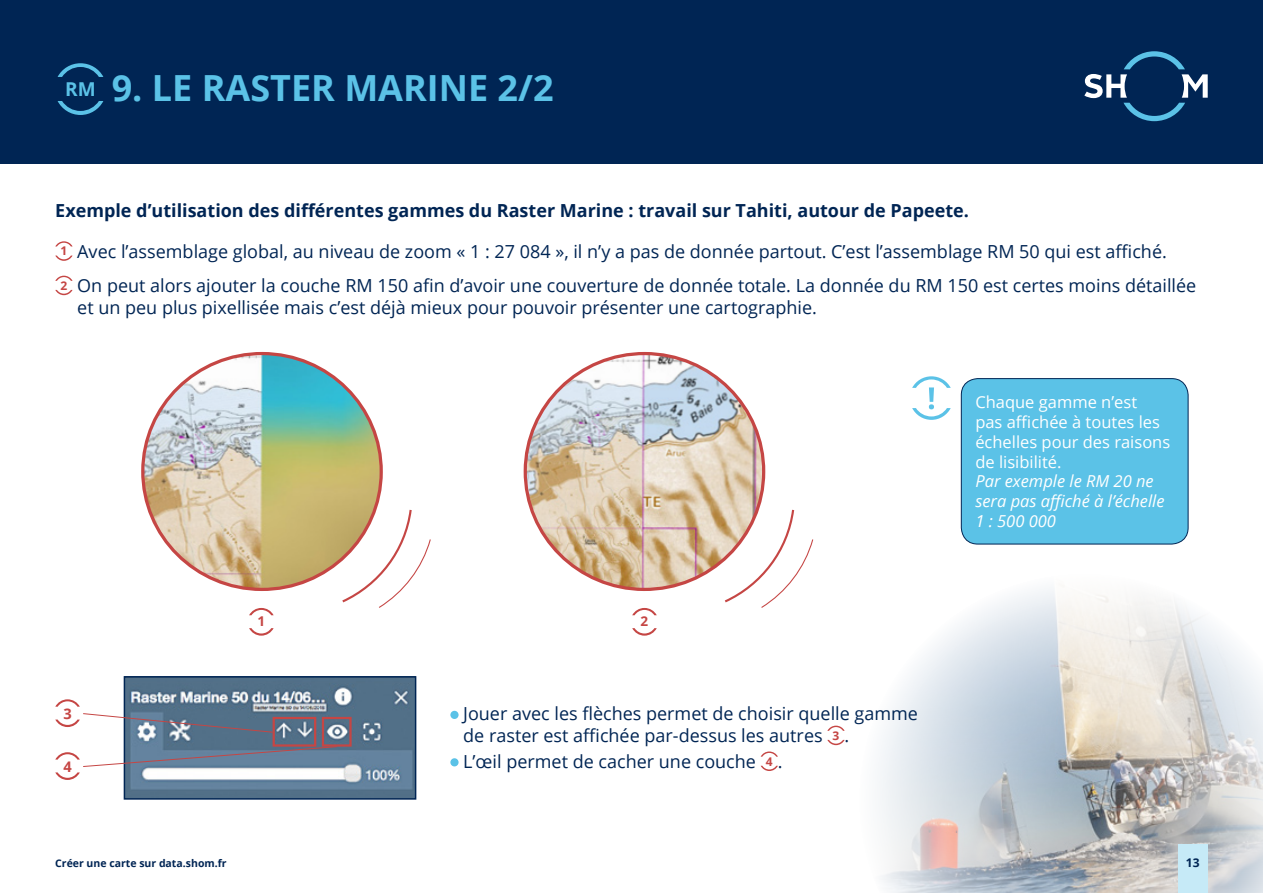
<style>
.page{position:relative;width:1263px;height:893px;background:#fff}
.page>*{position:absolute;margin:0;border:0;box-sizing:border-box;transform-origin:0 0}
.t1{font:700 36px "Open Sans";color:#5bc2e7}
.t2{font:18px/34.3px "Open Sans";color:#002554}
.t3{font:700 18px "Open Sans";color:#002554}
.t4{font:16.5px/19.8px "Open Sans";color:#fff}
.t5{font:italic 16.5px/19.8px "Open Sans";color:#fff}
.t6{font:700 14.55px "Open Sans";color:#c54644}
.t7{font:700 13.5px "Open Sans";color:#c54644}
.t8{font:700 12px "Open Sans";color:#002554}
.t9{font:700 10.5px "Open Sans";color:#002554}
.s1{font-size:19.05px}
.s2{font-weight:700;font-size:12px;color:#c54644}
</style>
<div class="page">
<div style="left:0;top:0;width:1263px;height:164px;background:#002554"></div>
<svg style="left:1084px;top:51px;width:124px;height:70px"></svg>
<img style="left:878px;top:589px;width:385px;height:304px">
<svg style="left:58px;top:101px;width:45px;height:14px"></svg>
<svg style="left:58px;top:63px;width:45px;height:14px"></svg>
<svg style="left:55px;top:256px;width:18px;height:5px"></svg>
<svg style="left:55px;top:241px;width:18px;height:5px"></svg>
<svg style="left:55px;top:290px;width:18px;height:5px"></svg>
<svg style="left:55px;top:276px;width:18px;height:5px"></svg>
<div style="left:450px;top:711px;width:9px;height:8px;background:#5bc2e7;border-radius:50%"></div>
<svg style="left:827px;top:740px;width:18px;height:5px"></svg>
<svg style="left:827px;top:726px;width:18px;height:5px"></svg>
<div style="left:450px;top:758px;width:9px;height:8px;background:#5bc2e7;border-radius:50%"></div>
<svg style="left:761px;top:766px;width:17px;height:5px"></svg>
<svg style="left:761px;top:751px;width:17px;height:6px"></svg>
<img style="left:127px;top:679px;width:286px;height:118px">
<div style="left:124px;top:676px;width:292px;height:124px;border:2px solid #002554"></div>
<svg style="left:55px;top:699px;width:25px;height:8px"></svg>
<div style="left:322px;top:717px;width:30px;height:30px;border:2px solid #c54644"></div>
<div style="left:273px;top:717px;width:43px;height:30px;border:2px solid #c54644"></div>
<svg style="left:55px;top:746px;width:283px;height:34px"></svg>
<svg style="left:55px;top:713px;width:218px;height:20px"></svg>
<svg style="left:249px;top:628px;width:25px;height:8px"></svg>
<svg style="left:249px;top:608px;width:25px;height:7px"></svg>
<img style="left:142px;top:354px;width:239px;height:236px">
<svg style="left:340px;top:507px;width:91px;height:101px"></svg>
<svg style="left:632px;top:628px;width:25px;height:8px"></svg>
<svg style="left:632px;top:608px;width:25px;height:7px"></svg>
<img style="left:527px;top:354px;width:237px;height:236px">
<svg style="left:722px;top:507px;width:92px;height:101px"></svg>
<div style="left:961px;top:379px;width:227px;height:165px;background:#5bc2e7;border-radius:17px"></div>
<div style="left:961px;top:378px;width:227px;height:166px;border:1px solid #002554;border-radius:17px"></div>
<svg style="left:912px;top:376px;width:39px;height:44px"></svg>
<div style="left:1178px;top:844px;width:30px;height:49px;background:#c6eaf7"></div>
<h1 class="t1" style="left:65px;top:63px;width:490px"><span class="s1">RM</span> 9. LE RASTER MARINE 2/2</h1>
<p class="t3" style="left:55px;top:198px;width:915px">Exemple d’utilisation des différentes gammes du Raster Marine : travail sur Tahiti, autour de Papeete.</p>
<p class="t2" style="left:60px;top:233px;width:1137px"><span class="s2">1</span> Avec l’assemblage global, au niveau de zoom « 1 : 27 084 », il n’y a pas de donnée partout. C’est l’assemblage RM 50 qui est affiché.<br><span class="s2">2</span> On peut alors ajouter la couche RM 150 afin d’avoir une couverture de donnée totale. La donnée du RM 150 est certes moins détaillée</p>
<p class="t2" style="left:77px;top:289px;width:741px">et un peu plus pixellisée mais c’est déjà mieux pour pouvoir présenter une cartographie.</p>
<p class="t6" style="left:63px;top:703px;width:10px">3</p>
<p class="t7" style="left:257px;top:612px;width:9px">1</p>
<p class="t7" style="left:641px;top:612px;width:9px">2</p>
<p class="t2" style="left:463px;top:703px;width:456px;line-height:21.6px">Jouer avec les flèches permet de choisir quelle gamme de raster est affichée par-dessus les autres <span class="s2">3</span> .</p>
<p class="t6" style="left:63px;top:756px;width:10px">4</p>
<p class="t2" style="left:463px;top:744px;width:321px">L’œil permet de cacher une couche <span class="s2">4</span> .</p>
<p class="t4" style="left:975px;top:392px;width:196px">Chaque gamme n’est<br>pas affichée à toutes les échelles pour des raisons de lisibilité.</p>
<p class="t5" style="left:975px;top:471px;width:191px">Par exemple le RM 20 ne sera pas affiché à l’échelle<br>1 : 500 000</p>
<p class="t9" style="left:55px;top:856px;width:173px">Créer une carte sur data.shom.fr</p>
<p class="t8" style="left:1186px;top:855px;width:15px">13</p>
</div>
